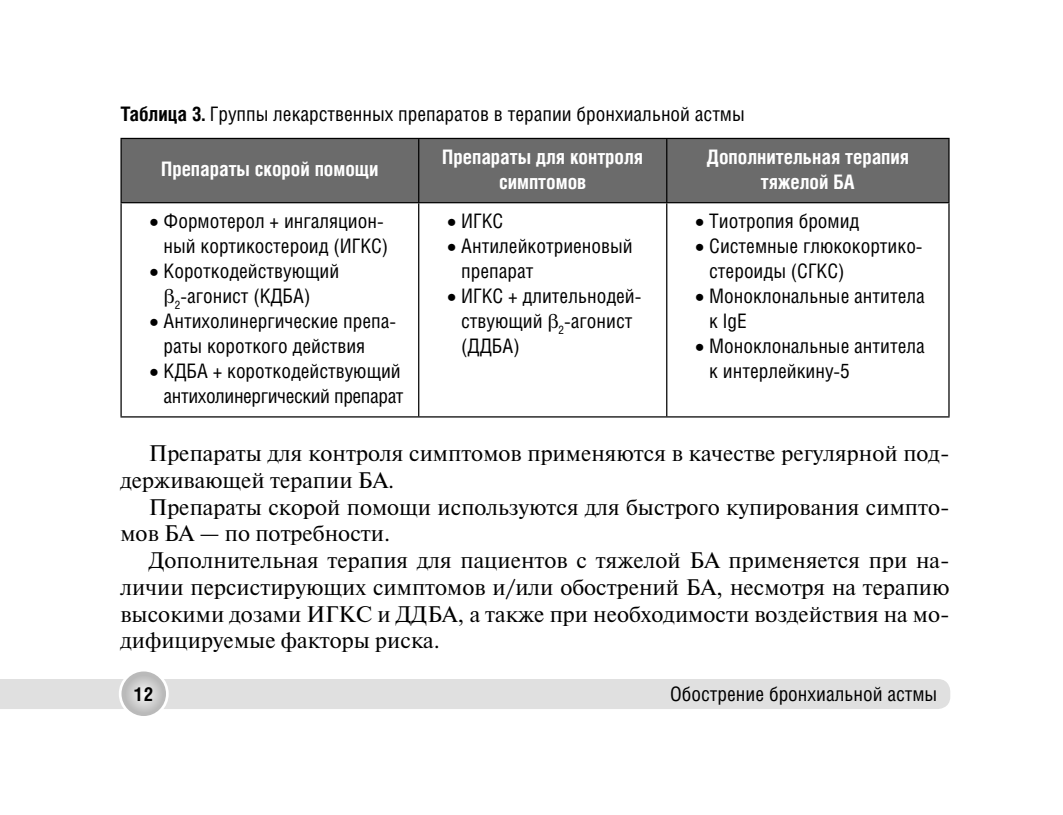
<style>
.page{position:relative;width:1063px;height:815px;background:#fff}
.page>*{position:absolute;margin:0;border:0;box-sizing:border-box;transform-origin:0 0}
.t1{font:22.5px "Newton";color:#000}
.t2{font:20px/25px "Helios Cond";color:#000}
.t3{font:700 20px/25px "Helios Cond";color:#fff;text-align:center}
.t4{font:700 19.25px "Helios Cond";color:#000}
.s1{font-weight:700}
.s2{font-family:"Newton"}
</style>
<div class="page">
<div style="left:0;top:679px;width:950px;height:30px;background:#e0e0e0"></div>
<svg style="left:120px;top:670px;width:47px;height:47px"></svg>
<div style="left:119px;top:669px;width:50px;height:50px;border:3px solid #fff;border-radius:50%"></div>
<div style="left:122px;top:139px;width:826px;height:63px;background:#6b6b6b"></div>
<hr style="left:120px;top:138px;width:830px;height:1px;background:#000">
<hr style="left:120px;top:202px;width:830px;height:1px;background:#000">
<hr style="left:120px;top:416px;width:830px;height:2px;background:#000">
<hr style="left:120px;top:139px;width:2px;height:63px;background:#000">
<hr style="left:120px;top:203px;width:2px;height:213px;background:#000">
<hr style="left:418px;top:139px;width:1px;height:63px;background:#000">
<hr style="left:666px;top:139px;width:1px;height:63px;background:#000">
<hr style="left:948px;top:139px;width:2px;height:63px;background:#000">
<hr style="left:418px;top:203px;width:1px;height:213px;background:#000">
<hr style="left:666px;top:203px;width:1px;height:213px;background:#000">
<hr style="left:948px;top:203px;width:2px;height:213px;background:#000">
<p class="t2" style="left:120px;top:103px;width:626px"><span class="s1">Таблица 3.</span> Группы лекарственных препаратов в терапии бронхиальной астмы</p>
<p class="t3" style="left:161px;top:158px;width:219px">Препараты скорой помощи</p>
<p class="t3" style="left:442px;top:146px;width:202px">Препараты для контроля симптомов</p>
<p class="t3" style="left:707px;top:146px;width:204px">Дополнительная терапия тяжелой БА</p>
<p class="t2" style="left:164px;top:210px;width:242px">Формотерол + ингаляцион&shy;ный кортикостероид (ИГКС)<br>Короткодействующий <span class="s2">β</span><sub>2</sub>-агонист (КДБА)<br>Антихолинергические препа&shy;раты короткого действия<br>КДБА + короткодействующий антихолинергический препарат</p>
<p class="t2" style="left:461px;top:210px;width:182px">ИГКС<br>Антилейкотриеновый препарат<br>ИГКС + длительнодей&shy;ствующий <span class="s2">β</span><sub>2</sub>-агонист (ДДБА)</p>
<p class="t2" style="left:709px;top:210px;width:217px">Тиотропия бромид<br>Системные глюкокортико&shy;стероиды (СГКС)<br>Моноклональные антитела к IgE<br>Моноклональные антитела к интерлейкину-5</p>
<p class="t1" style="left:149px;top:445px;width:802px">Препараты для контроля симптомов применяются в качестве регулярной под-</p>
<p class="t1" style="left:120px;top:472px;width:275px">держивающей терапии БА.</p>
<p class="t1" style="left:149px;top:498px;width:802px">Препараты скорой помощи используются для быстрого купирования симпто-</p>
<p class="t1" style="left:120px;top:525px;width:271px">мов БА — по потребности.</p>
<p class="t1" style="left:149px;top:552px;width:802px">Дополнительная терапия для пациентов с тяжелой БА применяется при на-</p>
<p class="t1" style="left:120px;top:579px;width:831px">личии персистирующих симптомов и/или обострений БА, несмотря на терапию</p>
<p class="t1" style="left:120px;top:605px;width:831px">высокими дозами ИГКС и ДДБА, а также при необходимости воздействия на мо-</p>
<p class="t1" style="left:120px;top:632px;width:321px">дифицируемые факторы риска.</p>
<p class="t4" style="left:134px;top:687px;width:21px">12</p>
<p class="t2" style="left:670px;top:683px;width:268px">Обострение бронхиальной астмы</p>
</div>
